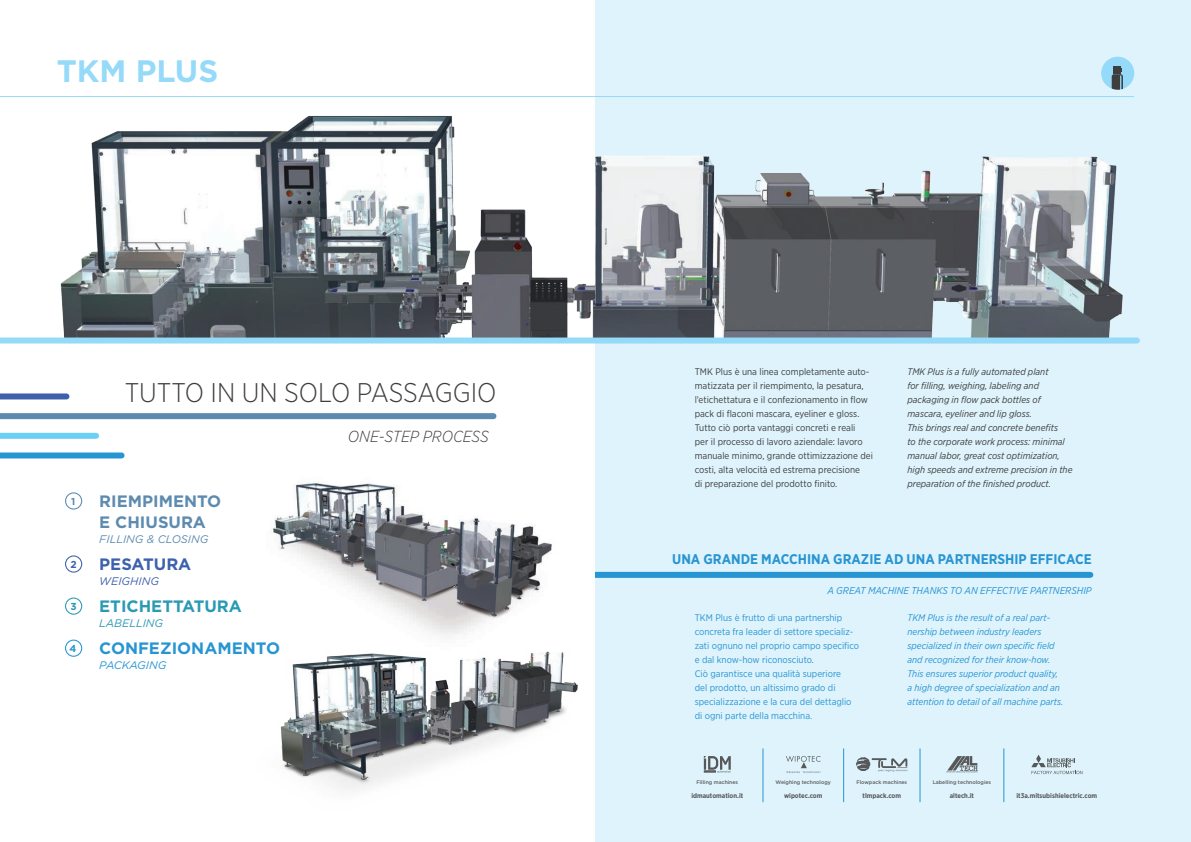
<style>
.page{position:relative;width:1191px;height:842px;background:#fff}
.page>*{position:absolute;margin:0;border:0;box-sizing:border-box;transform-origin:0 0}
.t1{font:700 31px "Gotham";color:#95daf8}
.t2{font:300 27px "Gotham Narrow";color:#3e3e3f}
.t3{font:700 16.5px/21px "Gotham";color:#5d8bb0}
.t4{font:700 16.5px "Gotham";color:#2895d3}
.t5{font:700 16.5px "Gotham";color:#2a9ab4}
.t6{font:700 16.5px "Gotham";color:#3d61ad}
.t7{font:italic 300 16px "Gotham Narrow";color:#3e3e3f}
.t8{font:700 14px "Gotham Narrow";color:#2895d3}
.t9{font:italic 11px "Gotham";color:#5d8bb0}
.t10{font:italic 11px "Gotham";color:#2a9ab4}
.t11{font:italic 11px "Gotham";letter-spacing:-.015em;color:#2895d3}
.t12{font:italic 11px "Gotham";color:#3d61ad}
.t13{font:700 10.1px "Gotham";color:#5d8bb0}
.t14{font:700 10.1px "Gotham";color:#3d61ad}
.t15{font:700 10.1px "Gotham";color:#2a9ab4}
.t16{font:700 10.1px "Gotham";color:#2895d3}
.t17{font:italic 10px "Gotham Narrow";color:#2895d3}
.t18{font:9.5px/14px "Gotham Narrow";color:#3e3e3f}
.t19{font:italic 9.5px/14px "Gotham Narrow";color:#3e3e3f}
.t20{font:9.5px/14px "Gotham Narrow";color:#2895d3}
.t21{font:italic 9.5px/14px "Gotham Narrow";color:#2895d3}
.t22{font:700 6.8px "Gotham Narrow";color:#57585a}
.t23{font:500 5.1px "Gotham";color:#57585a}
</style>
<div class="page">
<div style="left:595px;top:0;width:596px;height:842px;background:#def3fc"></div>
<div style="left:595px;top:572px;width:495px;height:6px;background:#2895d3"></div>
<div style="left:0;top:393px;width:66px;height:6px;background:#3d61ad"></div>
<div style="left:0;top:413px;width:493px;height:6px;background:#5d8bb0"></div>
<div style="left:0;top:433px;width:96px;height:6px;background:#6bcff6"></div>
<div style="left:0;top:452px;width:122px;height:6px;background:#2895d3"></div>
<img style="left:280px;top:705px;width:286px;height:85px">
<img style="left:270px;top:482px;width:308px;height:223px">
<div style="left:65px;top:492px;width:17px;height:18px;border:1px solid #5d8bb0;border-radius:50%"></div>
<div style="left:65px;top:555px;width:17px;height:18px;border:1px solid #3d61ad;border-radius:50%"></div>
<div style="left:65px;top:597px;width:17px;height:18px;border:1px solid #2a9ab4;border-radius:50%"></div>
<div style="left:65px;top:640px;width:17px;height:17px;border:1px solid #2895d3;border-radius:50%"></div>
<div style="left:1101px;top:57px;width:33px;height:33px;background:#95daf8;border-radius:50%"></div>
<svg style="left:1111px;top:67px;width:12px;height:23px"></svg>
<img style="left:60px;top:116px;width:1080px;height:224px">
<div style="left:0;top:337px;width:1137px;height:6px;background:#95daf8"></div>
<hr style="left:1003px;top:748px;width:1px;height:54px;background:#2895d3">
<hr style="left:919px;top:748px;width:1px;height:54px;background:#2895d3">
<hr style="left:843px;top:748px;width:1px;height:54px;background:#2895d3">
<hr style="left:762px;top:748px;width:1px;height:54px;background:#2895d3">
<svg style="left:704px;top:756px;width:27px;height:17px"></svg>
<svg style="left:946px;top:756px;width:31px;height:17px"></svg>
<svg style="left:856px;top:757px;width:51px;height:15px"></svg>
<svg style="left:786px;top:756px;width:34px;height:17px"></svg>
<svg style="left:1031px;top:755px;width:51px;height:19px"></svg>
<hr style="left:0;top:96px;width:1133px;height:1px;background:#95daf8">
<h1 class="t1" style="left:57px;top:50px;width:163px">TKM PLUS</h1>
<p class="t13" style="left:71px;top:494px;width:6px">1</p>
<p class="t14" style="left:70px;top:557px;width:8px">2</p>
<p class="t15" style="left:70px;top:599px;width:8px">3</p>
<p class="t16" style="left:70px;top:641px;width:8px">4</p>
<h2 class="t2" style="left:125px;top:376px;width:31px">TUTTO</h2>
<h2 class="t2" style="left:211px;top:376px;width:91px">IN UN SOLO</h2>
<h2 class="t2" style="left:357px;top:376px;width:136px">PASSAGGIO</h2>
<h3 class="t7" style="left:348px;top:426px;width:142px">ONE-STEP PROCESS</h3>
<h3 class="t3" style="left:99px;top:490px;width:124px">RIEMPIM ENTO<br>E CHIUSURA</h3>
<p class="t9" style="left:99px;top:532px;width:111px">FILLING &amp; CLOSING</p>
<h3 class="t6" style="left:99px;top:553px;width:94px">PESATURA</h3>
<p class="t12" style="left:99px;top:574px;width:61px">WEIGHING</p>
<h3 class="t5" style="left:99px;top:595px;width:144px">ETICHETTATURA</h3>
<p class="t10" style="left:99px;top:616px;width:65px">LABELLING</p>
<h3 class="t4" style="left:99px;top:637px;width:182px">CONFEZIONAM ENTO</h3>
<p class="t11" style="left:99px;top:658px;width:69px">PACKAGING</p>
<p class="t18" style="left:694px;top:365px;width:180px">TMK Plus è una linea completamente auto&shy;matizzata per il riempimento, la pesatura, l’etichettatura e il confezionamento in flow pack di flaconi mascara, eyeliner e gloss.<br>Tutto ciò porta vantaggi concreti e reali<br>per il processo di lavoro aziendale: lavoro manuale minimo, grande ottimizzazione dei costi, alta velocità ed estrema precisione<br>di preparazione del prodotto finito.</p>
<p class="t19" style="left:907px;top:365px;width:167px">TMK Plus is a fully automated plant<br>for filling, weighing, labeling and packaging in flow pack bottles of mascara, eyeliner and lip gloss.<br>This brings real and concrete benefits<br>to the corporate work process: minimal manual labor, great cost optimization, high speeds and extreme precision in the preparation of the finished product.</p>
<h3 class="t8" style="left:672px;top:550px;width:421px">Una grande macchina grazie ad una partnership efficace</h3>
<p class="t17" style="left:827px;top:584px;width:266px">A GREAT ma chine THANKS TO An effective PARTNERSHIP</p>
<p class="t20" style="left:694px;top:610px;width:166px">TKM Plus è frutto di una partnership concreta fra leader di settore specializ&shy;zati ognuno nel proprio campo specifico e dal know-how riconosciuto.<br>Ciò garantisce una qualità superiore<br>del prodotto, un altissimo grado di specializzazione e la cura del dettaglio di ogni parte della macchina.</p>
<p class="t21" style="left:907px;top:610px;width:157px">TKM Plus is the result of a real part&shy;nership between industry leaders specialized in their own specific field and recognized for their know-how.<br>This ensures superior product quality, a high degree of specialization and an attention to detail of all machine parts.</p>
<p class="t23" style="left:696px;top:779px;width:43px">Filling machines</p>
<p class="t23" style="left:932px;top:779px;width:60px">Labelling technologies</p>
<p class="t22" style="left:862px;top:791px;width:40px">tlmpack.com</p>
<p class="t22" style="left:949px;top:791px;width:26px">altech.it</p>
<p class="t23" style="left:775px;top:779px;width:57px">Weighing technology</p>
<p class="t23" style="left:856px;top:779px;width:52px">Flowpack machines</p>
<p class="t22" style="left:691px;top:791px;width:53px">idmautomation.it</p>
<p class="t22" style="left:784px;top:791px;width:40px">wipotec.com</p>
<p class="t22" style="left:1016px;top:791px;width:82px">it3a.mitsubishielectric.com</p>
</div>
